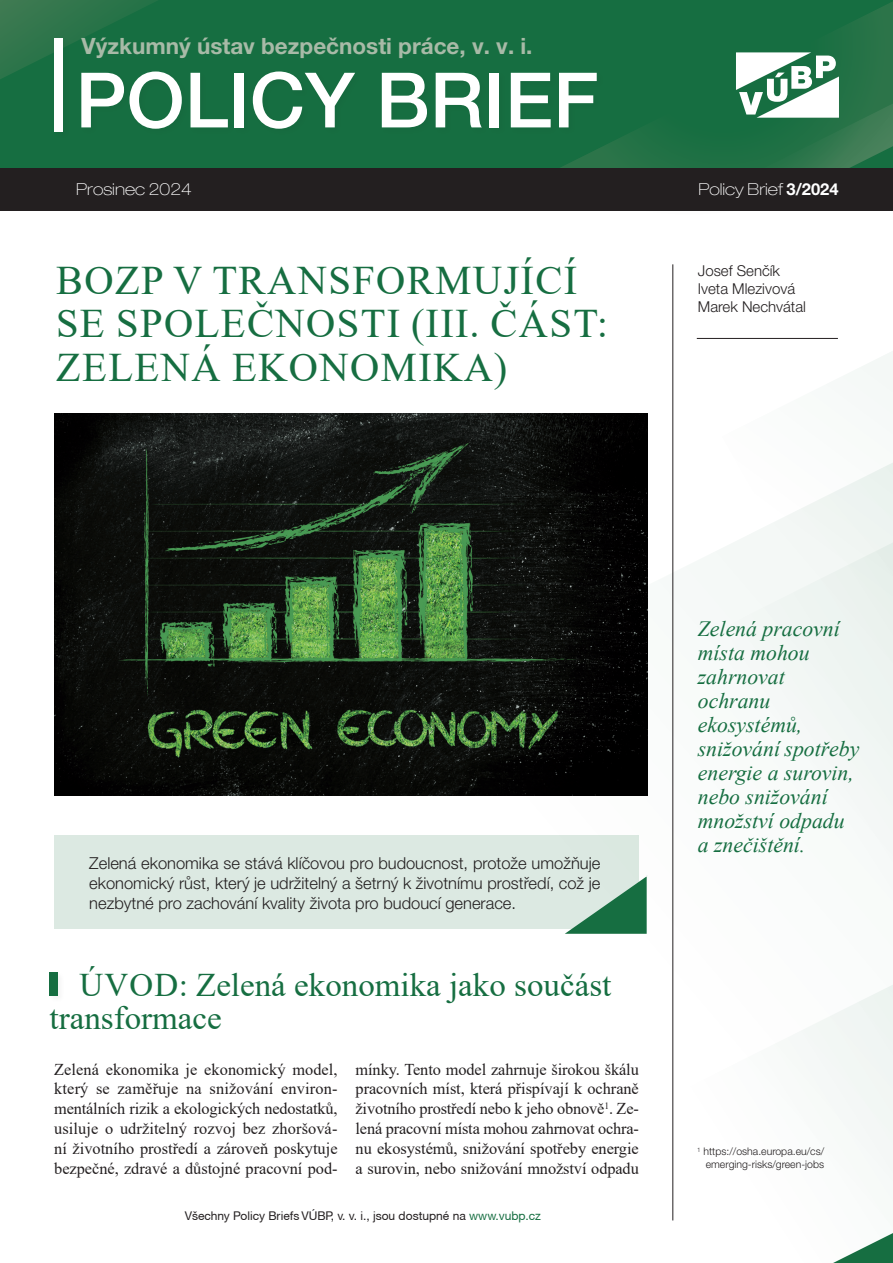
<style>
.page{position:relative;width:893px;height:1263px;background:#fff}
.page>*{position:absolute;margin:0;border:0;box-sizing:border-box;transform-origin:0 0}
.t1{font:500 76.5px "Helvetica Neue LT Pro";color:#fff}
.t2{font:40.5px/43.5px "Times New Roman";letter-spacing:.035em;color:#166e41}
.t3{font:33px/33px "Times New Roman";color:#166e41}
.t4{font:700 22.5px "Helvetica Neue LT Pro";color:#a8baa7}
.t5{font:italic 21.75px/24px "Times New Roman";color:#166e41}
.t6{font:16.5px/19.8px "Times New Roman";letter-spacing:-.005em;color:#231f20;text-align:justify}
.t7{font:300 16.5px/19.8px "Helvetica Neue LT Pro";color:#231f20;text-align:justify}
.t8{font:100 expanded 16.5px "Helvetica Neue LT Pro";color:#fff}
.t9{font:300 15px/18px "Helvetica Neue LT Pro";color:#231f20}
.t10{font:12px "Helvetica Neue CE";color:#231f20}
.t11{font:300 10.5px/12.6px "Helvetica Neue LT Pro";color:#231f20;text-align:right}
.s1{font-weight:700;font-stretch:normal}
.s2{color:#166e41}
</style>
<div class="page">
<div style="left:54px;top:835px;width:585px;height:93px;background:#dce9e2"></div>
<div style="left:0;top:0;width:893px;height:170px;background:#166e41"></div>
<svg style="left:427px;top:303px;width:283px;height:918px"></svg>
<svg style="left:467px;top:131px;width:426px;height:80px"></svg>
<svg style="left:710px;top:337px;width:183px;height:363px;fill:#f5f9f7"></svg>
<svg style="left:677px;top:700px;width:216px;height:521px"></svg>
<svg style="left:0;top:0;width:157px;height:79px"></svg>
<div style="left:0;top:168px;width:893px;height:42px;background:#231f20"></div>
<svg style="left:736px;top:2px;width:157px;height:166px"></svg>
<div style="left:80px;top:70px;width:524px;height:66px;background:#166d40"></div>
<div style="left:53px;top:37px;width:17px;height:102px;background:#231f20;opacity:.05"></div>
<div style="left:54px;top:38px;width:9px;height:94px;background:#fff"></div>
<hr style="left:672px;top:264px;width:1px;height:956px;background:#231f20">
<svg style="left:833px;top:1233px;width:60px;height:30px"></svg>
<hr style="left:697px;top:338px;width:141px;height:1px;background:#231f20">
<div style="left:48px;top:971px;width:18px;height:32px;background:#231f20;opacity:.05"></div>
<div style="left:50px;top:973px;width:8px;height:23px;background:#166e41"></div>
<img style="left:54px;top:414px;width:594px;height:381px">
<h3 class="t4" style="left:82px;top:32px;width:452px">Výzkumný ústav bezpečnosti práce, v. v. i.</h3>
<h1 class="t1" style="left:76px;top:55px;width:524px">POLICY BRIEF</h1>
<p class="t8" style="left:76px;top:179px;width:117px">Prosinec 2024</p>
<p class="t8" style="left:698px;top:179px;width:142px">Policy Brief <span class="s1">3/2024</span></p>
<h2 class="t2" style="left:56px;top:257px;width:554px">BOZP V TRANSFORMUJÍCÍ<br>SE SPOLEČNOSTI (III. ČÁST:<br>ZELENÁ EKONOMIKA)</h2>
<p class="t9" style="left:698px;top:261px;width:110px">Josef Senčík<br>Iveta Mlezivová<br>Marek Nechvátal</p>
<p class="t7" style="left:89px;top:853px;width:513px">Zelená ekonomika se stává klíčovou pro budoucnost, protože umožňuje ekonomický růst, který je udržitelný a šetrný k životnímu prostředí, což je nezbytné pro zachování kvality života pro budoucí generace.</p>
<h3 class="t3" style="left:50px;top:967px;width:563px;text-indent:30px">ÚVOD: Zelená ekonomika jako součást transformace</h3>
<p class="t6" style="left:54px;top:1058px;width:285px">Zelená ekonomika je ekonomický model, který se zaměřuje na snižování environ&shy;mentálních rizik a ekologických nedostatků, usiluje o udržitelný rozvoj bez zhoršová&shy;ní životního prostředí a zároveň poskytuje bezpečné, zdravé a důstojné pracovní pod-</p>
<p class="t6" style="left:356px;top:1058px;width:285px">mínky. Tento model zahrnuje širokou škálu pracovních míst, která přispívají k ochraně životního prostředí nebo k jeho obnově<sup>1</sup>. Ze&shy;lená pracovní místa mohou zahrnovat ochra&shy;nu ekosystémů, snižování spotřeby energie a surovin, nebo snižování množství odpadu</p>
<p class="t10" style="left:185px;top:1208px;width:358px">Všechny Policy Briefs VÚBP, v. v. i., jsou dostupné na <span class="s2">www.vubp.cz</span></p>
<h3 class="t5" style="left:698px;top:616px;width:163px">Zelená pracovní místa mohou zahrnovat ochranu ekosystémů, snižování spotřeby energie a surovin, nebo snižování množství odpadu a znečištění.</h3>
<p class="t11" style="left:697px;top:1145px;width:129px"><sup>1</sup> https://osha.europa.eu/cs/ emerging-risks/green-jobs</p>
</div>
